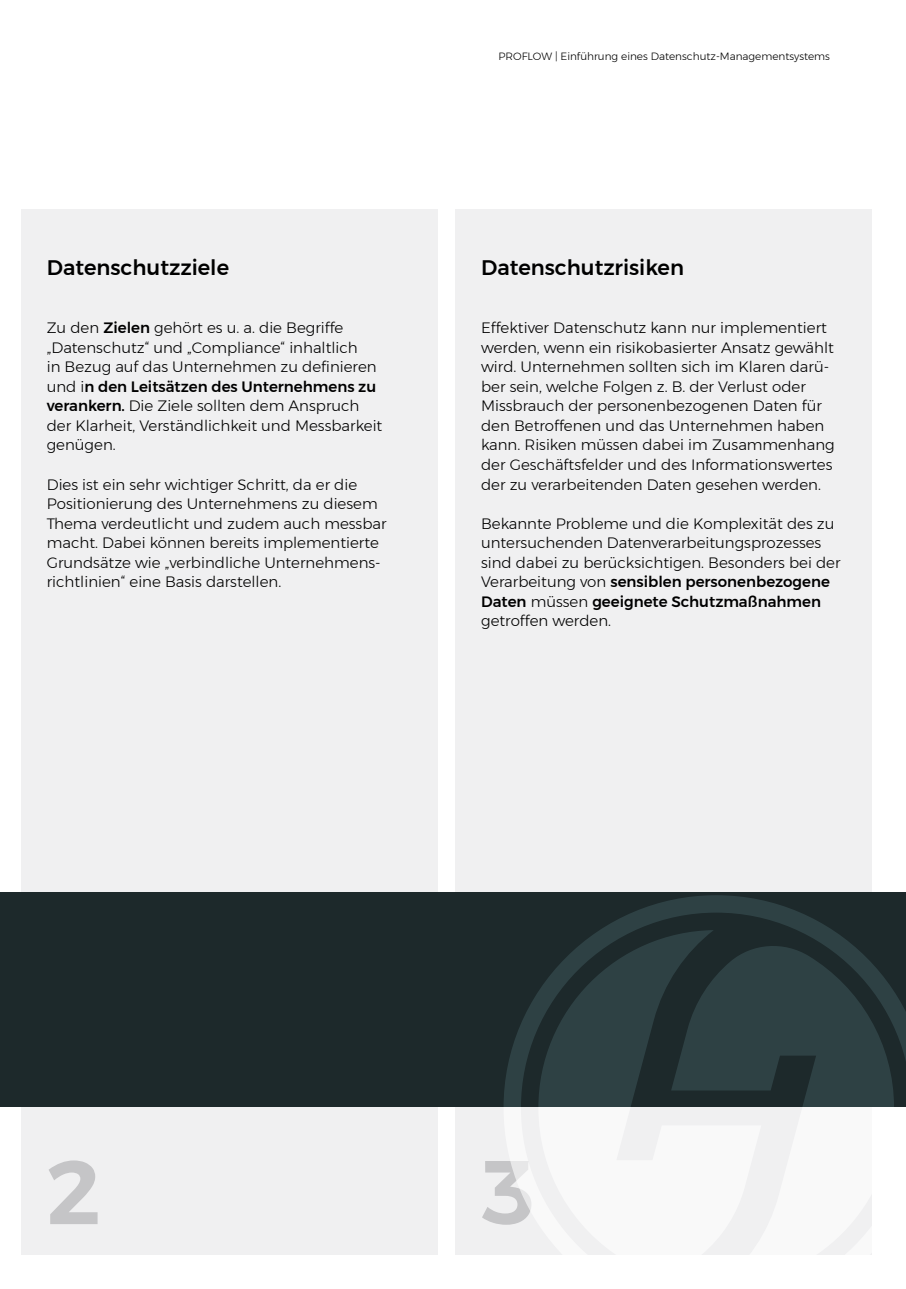
<style>
.page{position:relative;width:906px;height:1289px;background:#fff}
.page>*{position:absolute;margin:0;border:0;box-sizing:border-box;transform-origin:0 0}
.t1{font:600 90px "Montserrat";color:#c5c5c7}
.t2{font:500 21px "Montserrat";color:#000}
.t3{font:300 15px/19.5px "Montserrat";color:#000}
.t4{font:300 10.5px "Montserrat";color:#000}
.s1{font-weight:500}
</style>
<div class="page">
<div style="left:455px;top:210px;width:417px;height:1044px;background:#f0f0f1"></div>
<div style="left:21px;top:210px;width:416px;height:1044px;background:#f0f0f1"></div>
<div style="left:0;top:892px;width:906px;height:215px;background:#1d292b"></div>
<svg style="left:503px;top:895px;width:403px;height:360px"></svg>
<h2 class="t2" style="left:47px;top:251px;width:184px">Datenschutzziele</h2>
<p class="t3" style="left:47px;top:318px;width:337px">Zu den <span class="s1">Zielen</span> gehört es u. a. die Begriffe „Datenschutz“ und „Compliance“ inhaltlich<br>in Bezug auf das Unternehmen zu definieren und i<span class="s1">n den Leitsätzen des Unternehmens zu verankern.</span> Die Ziele sollten dem Anspruch der Klarheit, Verständlichkeit und Messbarkeit genügen.</p>
<p class="t3" style="left:47px;top:474px;width:341px">Dies ist ein sehr wichtiger Schritt, da er die Positionierung des Unternehmens zu diesem Thema verdeutlicht und zudem auch messbar macht. Dabei können bereits implementierte Grundsätze wie „verbindliche Unternehmens&shy;richtlinien“ eine Basis darstellen.</p>
<p class="t4" style="left:498px;top:49px;width:333px">PROFLOW | Einführung eines Datenschutz-Managementsystems</p>
<h2 class="t2" style="left:481px;top:251px;width:204px">Datenschutzrisiken</h2>
<p class="t3" style="left:481px;top:318px;width:355px">Effektiver Datenschutz kann nur implementiert werden, wenn ein risikobasierter Ansatz gewählt wird. Unternehmen sollten sich im Klaren darü&shy;ber sein, welche Folgen z. B. der Verlust oder Missbrauch der personenbezogenen Daten für den Betroffenen und das Unternehmen haben kann. Risiken müssen dabei im Zusammenhang der Geschäftsfelder und des Informationswertes der zu verarbeitenden Daten gesehen werden.</p>
<p class="t3" style="left:481px;top:513px;width:361px">Bekannte Probleme und die Komplexität des zu untersuchenden Datenverarbeitungsprozesses sind dabei zu berücksichtigen. Besonders bei der Verarbeitung von <span class="s1">sensiblen personenbezogene Daten</span> müssen <span class="s1">geeignete Schutzmaßnahmen </span>getroffen werden.</p>
<h1 class="t1" style="left:47px;top:1120px;width:55px">2</h1>
<h1 class="t1" style="left:481px;top:1120px;width:55px">3</h1>
</div>
